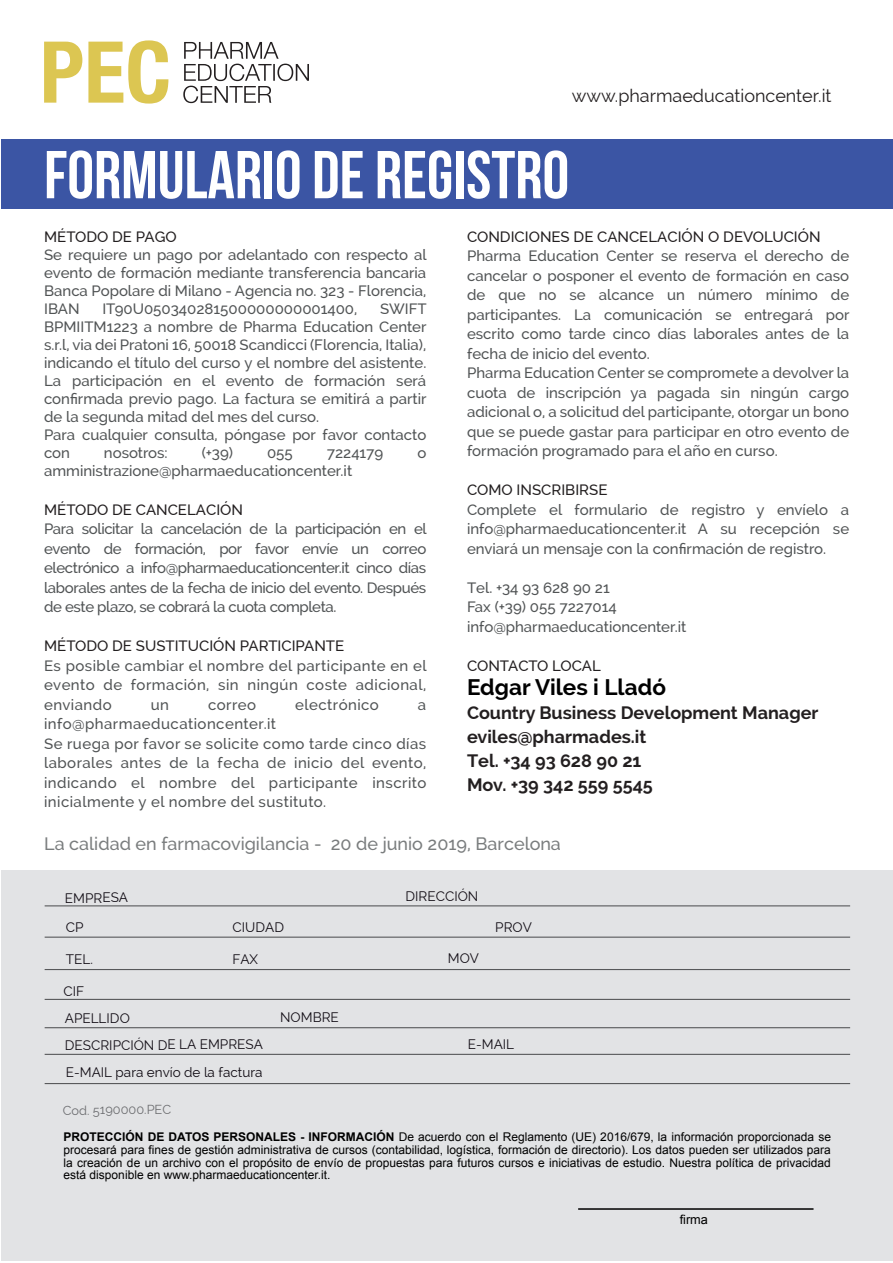
<style>
.page{position:relative;width:893px;height:1263px;background:#fff}
.page>*{position:absolute;margin:0;border:0;box-sizing:border-box;transform-origin:0 0}
.t1{font:67.5px "Bebas Neue";color:#fff}
.t2{font:700 22.5px "Raleway";color:#000}
.t3{font:700 18px/24px "Raleway";color:#231f20}
.t4{font:500 18px "Raleway";color:#7a7d7e}
.t5{font:18px "Raleway";color:#231f20}
.t6{font:500 15px/19.5px "Raleway";color:#515455;text-align:justify}
.t7{font:500 15px/19.5px "Raleway";letter-spacing:.03em;color:#515455}
.t8{font:500 15px "Raleway";color:#231f20}
.t9{font:13.5px/27.2px "Raleway";color:#0f0a12}
.t10{font:12.75px "Raleway";letter-spacing:-.005em;color:#6c6d70}
.t11{font:12.75px "Arial";color:#000}
.t12{font:12px/12.8px "Arial";color:#000;text-align:justify}
.s1{font-weight:700}
</style>
<div class="page">
<div style="left:1px;top:140px;width:892px;height:69px;background:#3b55a4"></div>
<svg style="left:44px;top:40px;width:124px;height:64px"></svg>
<svg style="left:183px;top:42px;width:126px;height:61px"></svg>
<div style="left:1px;top:870px;width:892px;height:391px;background:#e2e3e5"></div>
<hr style="left:578px;top:1208px;width:235px;height:2px;background:#000">
<hr style="left:45px;top:1083px;width:805px;height:1px;background:#57585a">
<hr style="left:45px;top:1054px;width:805px;height:1px;background:#57585a">
<hr style="left:45px;top:1027px;width:805px;height:1px;background:#57585a">
<hr style="left:45px;top:999px;width:805px;height:1px;background:#57585a">
<hr style="left:45px;top:969px;width:805px;height:1px;background:#57585a">
<hr style="left:45px;top:936px;width:805px;height:2px;background:#57585a">
<hr style="left:45px;top:905px;width:805px;height:1px;background:#57585a">
<p class="t5" style="left:572px;top:85px;width:261px">www.pharmaeducationcenter.it</p>
<h1 class="t1" style="left:44px;top:138px;width:527px">FORMULARIO DE REGISTRO</h1>
<p class="t8" style="left:44px;top:228px;width:134px">MÉTODO DE PAGO</p>
<p class="t6" style="left:44px;top:246px;width:384px;line-height:18px">Se requiere un pago por adelantado con respecto al evento de formación mediante transferencia bancaria Banca Popolare di Milano - Agencia no. 323 - Florencia, IBAN</p>
<p class="t6" style="left:44px;top:300px;width:384px;line-height:18px;text-align:left;text-indent:336px">SWIFT BPMIITM1223 a nombre de Pharma Education Center s.r.l, via dei Pratoni 16, 50018 Scandicci (Florencia, Italia), indicando el título del curso y el nombre del asistente.<br>La participación en el evento de formación será confirmada previo pago. La factura se emitirá a partir de la segunda mitad del mes del curso.<br>Para cualquier consulta, póngase por favor contacto con</p>
<p class="t6" style="left:102px;top:299px;width:257px">IT90U050340281500000000001400,</p>
<p class="t6" style="left:104px;top:443px;width:65px">nosotros:</p>
<p class="t6" style="left:202px;top:443px;width:33px">(+39)</p>
<p class="t6" style="left:267px;top:443px;width:27px">055</p>
<p class="t6" style="left:327px;top:443px;width:58px">7224179</p>
<p class="t6" style="left:417px;top:443px;width:10px">o</p>
<p class="t6" style="left:44px;top:461px;width:310px">amministrazione@pharmaeducationcenter.it</p>
<p class="t8" style="left:44px;top:501px;width:200px">MÉTODO DE CANCELACIÓN</p>
<p class="t6" style="left:44px;top:519px;width:384px">Para solicitar la cancelación de la participación en el evento de formación, por favor envíe un correo electrónico a info@pharmaeducationcenter.it cinco días laborales antes de la fecha de inicio del evento. Después de este plazo, se cobrará la cuota completa.</p>
<p class="t8" style="left:44px;top:637px;width:302px">MÉTODO DE SUSTITUCIÓN PARTICIPANTE</p>
<p class="t6" style="left:44px;top:656px;width:384px">Es posible cambiar el nombre del participante en el evento de formación, sin ningún coste adicional, enviando</p>
<p class="t6" style="left:151px;top:695px;width:20px">un</p>
<p class="t6" style="left:208px;top:695px;width:50px">correo</p>
<p class="t7" style="left:295px;top:695px;width:85px">electrónico</p>
<p class="t6" style="left:418px;top:695px;width:10px">a</p>
<p class="t7" style="left:44px;top:714px;width:384px">info@pharmaeducationcenter.it<br>Se ruega por favor se solicite como tarde cinco días laborales antes de la fecha de inicio del evento, indicando el nombre del participante inscrito inicialmente y el nombre del sustituto.</p>
<p class="t8" style="left:467px;top:228px;width:355px">CONDICIONES DE CANCELACIÓN O DEVOLUCIÓN</p>
<p class="t6" style="left:467px;top:246px;width:384px;text-align:left">Pharma Education Center se reserva el derecho de cancelar o posponer el evento de formación en caso de que no se alcance un número mínimo de participantes. La comunicación se entregará por escrito como tarde cinco días laborales antes de la fecha de inicio del evento.<br>Pharma Education Center se compromete a devolver la cuota de inscripción ya pagada sin ningún cargo adicional o, a solicitud del participante, otorgar un bono que se puede gastar para participar en otro evento de formación programado para el año en curso.</p>
<p class="t8" style="left:467px;top:481px;width:142px">COMO INSCRIBIRSE</p>
<p class="t6" style="left:467px;top:500px;width:384px">Complete el formulario de registro y envíelo a info@pharmaeducationcenter.it A su recepción se enviará un mensaje con la confirmación de registro.</p>
<p class="t6" style="left:467px;top:578px;width:221px;text-align:left">Tel. +34 93 628 90 21<br>Fax (+39) 055 7227014 info@pharmaeducationcenter.it</p>
<p class="t8" style="left:467px;top:657px;width:135px">CONTACTO LOCAL</p>
<h2 class="t2" style="left:467px;top:674px;width:200px">Edgar Viles i Lladó</h2>
<p class="t3" style="left:467px;top:701px;width:353px">Country Business Development Manager eviles@pharmades.it<br>Tel. +34 93 628 90 21<br>Mov. +39 342 559 5545</p>
<p class="t4" style="left:44px;top:833px;width:518px">La calidad en farmacovigilancia - 20 de junio 2019, Barcelona</p>
<p class="t9" style="left:65px;top:884px;width:65px">EMPRESA</p>
<p class="t9" style="left:406px;top:883px;width:74px">DIRECCIÓN</p>
<p class="t9" style="left:66px;top:914px;width:19px">CP</p>
<p class="t9" style="left:233px;top:913px;width:53px">CIUDAD</p>
<p class="t9" style="left:495px;top:914px;width:38px">PROV</p>
<p class="t9" style="left:66px;top:945px;width:29px">TEL.</p>
<p class="t9" style="left:233px;top:946px;width:27px">FAX</p>
<p class="t9" style="left:64px;top:977px;width:68px">CIF<br>APELLIDO</p>
<p class="t9" style="left:65px;top:1031px;width:200px">DESCRIPCIÓN DE LA EMPRESA</p>
<p class="t9" style="left:66px;top:1059px;width:198px">E-MAIL para envío de la factura</p>
<p class="t10" style="left:63px;top:1102px;width:110px">Cod. 5190000.PEC</p>
<p class="t9" style="left:280px;top:1003px;width:60px">NOMBRE</p>
<p class="t9" style="left:448px;top:945px;width:33px">MOV</p>
<p class="t9" style="left:468px;top:1031px;width:48px">E-MAIL</p>
<p class="t12" style="left:64px;top:1130px;width:769px"><span class="s1">PROTECCIÓN DE DATOS PERSONALES - INFORMACIÓN</span> De acuerdo con el Reglamento (UE) 2016/679, la información proporcionada se procesará para fines de gestión administrativa de cursos (contabilidad, logística, formación de directorio). Los datos pueden ser utilizados para la creación de un archivo con el propósito de envío de propuestas para futuros cursos e iniciativas de estudio. Nuestra política de privacidad está disponible en www.pharmaeducationcenter.it.</p>
<p class="t11" style="left:680px;top:1211px;width:30px">firma</p>
</div>
